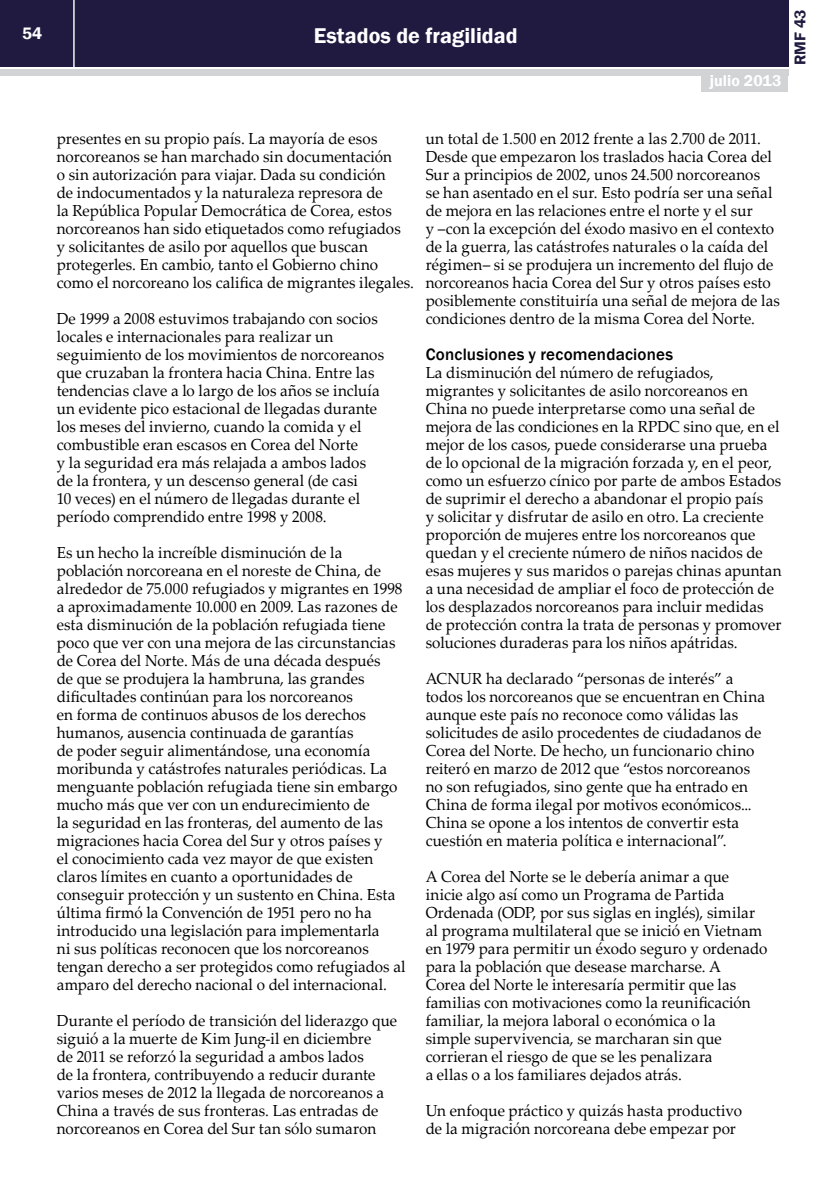
<style>
.page{position:relative;width:840px;height:1191px;background:#fff}
.page>*{position:absolute;margin:0;border:0;box-sizing:border-box;transform-origin:0 0}
.t1{font:600 22px "Franklin Gothic";color:#fff}
.t2{font:500 17px "Franklin Gothic";letter-spacing:.01em;color:#000}
.t3{font:600 17px "Franklin Gothic";color:#fff}
.t4{font:16px/18px "Palatino Linotype";letter-spacing:.005em;color:#000;scale:.95 1}
.t5{font:600 16px "Franklin Gothic";color:#fff}
.t6{font:600 16px "Franklin Gothic";color:#211a40}
</style>
<div class="page">
<div style="left:0;top:0;width:787px;height:66px;background:#211a40"></div>
<div style="left:0;top:69px;width:787px;height:6px;background:#d1d3d4"></div>
<hr style="left:73px;top:0;width:2px;height:67px;background:#fff">
<div style="left:700px;top:74px;width:87px;height:18px;background:#d1d3d4"></div>
<p class="t3" style="left:22px;top:23px;width:22px">54</p>
<h1 class="t1" style="left:313px;top:22px;width:205px">Estados de fragilidad</h1>
<p class="t5" style="left:709px;top:71px;width:73px">julio 2013</p>
<p class="t6" style="left:789px;top:65px;width:57px;rotate:-90deg">RMF 43</p>
<p class="t4" style="left:57px;top:129px;width:377px">presentes en su propio país. La mayoría de esos norcoreanos se han marchado sin documentación<br>o sin autorización para viajar. Dada su condición<br>de indocumentados y la naturaleza represora de<br>la República Popular Democrática de Corea, estos norcoreanos han sido etiquetados como refugiados<br>y solicitantes de asilo por aquellos que buscan protegerles. En cambio, tanto el Gobierno chino como el norcoreano los califica de migrantes ilegales.</p>
<p class="t4" style="left:57px;top:309px;width:346px">De 1999 a 2008 estuvimos trabajando con socios locales e internacionales para realizar un seguimiento de los movimientos de norcoreanos que cruzaban la frontera hacia China. Entre las tendencias clave a lo largo de los años se incluía un evidente pico estacional de llegadas durante los meses del invierno, cuando la comida y el combustible eran escasos en Corea del Norte<br>y la seguridad era más relajada a ambos lados de la frontera, y un descenso general (de casi<br>10 veces) en el número de llegadas durante el período comprendido entre 1998 y 2008.</p>
<p class="t4" style="left:57px;top:543px;width:368px">Es un hecho la increíble disminución de la población norcoreana en el noreste de China, de alrededor de 75.000 refugiados y migrantes en 1998 a aproximadamente 10.000 en 2009. Las razones de esta disminución de la población refugiada tiene poco que ver con una mejora de las circunstancias de Corea del Norte. Más de una década después<br>de que se produjera la hambruna, las grandes dificultades continúan para los norcoreanos<br>en forma de continuos abusos de los derechos humanos, ausencia continuada de garantías<br>de poder seguir alimentándose, una economía moribunda y catástrofes naturales periódicas. La menguante población refugiada tiene sin embargo mucho más que ver con un endurecimiento de<br>la seguridad en las fronteras, del aumento de las migraciones hacia Corea del Sur y otros países y<br>el conocimiento cada vez mayor de que existen claros límites en cuanto a oportunidades de conseguir protección y un sustento en China. Esta última firmó la Convención de 1951 pero no ha introducido una legislación para implementarla<br>ni sus políticas reconocen que los norcoreanos tengan derecho a ser protegidos como refugiados al amparo del derecho nacional o del internacional.</p>
<p class="t4" style="left:57px;top:1011px;width:359px">Durante el período de transición del liderazgo que siguió a la muerte de Kim Jung-il en diciembre<br>de 2011 se reforzó la seguridad a ambos lados<br>de la frontera, contribuyendo a reducir durante varios meses de 2012 la llegada de norcoreanos a China a través de sus fronteras. Las entradas de norcoreanos en Corea del Sur tan sólo sumaron</p>
<p class="t4" style="left:425px;top:129px;width:374px">un total de 1.500 en 2012 frente a las 2.700 de 2011.<br>Desde que empezaron los traslados hacia Corea del Sur a principios de 2002, unos 24.500 norcoreanos<br>se han asentado en el sur. Esto podría ser una señal de mejora en las relaciones entre el norte y el sur<br>y –con la excepción del éxodo masivo en el contexto de la guerra, las catástrofes naturales o la caída del régimen– si se produjera un incremento del flujo de norcoreanos hacia Corea del Sur y otros países esto posiblemente constituiría una señal de mejora de las condiciones dentro de la misma Corea del Norte.</p>
<p class="t2" style="left:425px;top:344px;width:249px">Conclusiones y recomendaciones</p>
<p class="t4" style="left:425px;top:363px;width:376px">La disminución del número de refugiados, migrantes y solicitantes de asilo norcoreanos en China no puede interpretarse como una señal de mejora de las condiciones en la RPDC sino que, en el mejor de los casos, puede considerarse una prueba de lo opcional de la migración forzada y, en el peor, como un esfuerzo cínico por parte de ambos Estados de suprimir el derecho a abandonar el propio país<br>y solicitar y disfrutar de asilo en otro. La creciente proporción de mujeres entre los norcoreanos que quedan y el creciente número de niños nacidos de esas mujeres y sus maridos o parejas chinas apuntan a una necesidad de ampliar el foco de protección de los desplazados norcoreanos para incluir medidas de protección contra la trata de personas y promover soluciones duraderas para los niños apátridas.</p>
<p class="t4" style="left:425px;top:669px;width:358px">ACNUR ha declarado “personas de interés” a todos los norcoreanos que se encuentran en China aunque este país no reconoce como válidas las solicitudes de asilo procedentes de ciudadanos de Corea del Norte. De hecho, un funcionario chino reiteró en marzo de 2012 que “estos norcoreanos no son refugiados, sino gente que ha entrado en China de forma ilegal por motivos económicos...<br>China se opone a los intentos de convertir esta cuestión en materia política e internacional”.</p>
<p class="t4" style="left:425px;top:867px;width:361px">A Corea del Norte se le debería animar a que inicie algo así como un Programa de Partida Ordenada (ODP, por sus siglas en inglés), similar al programa multilateral que se inició en Vietnam en 1979 para permitir un éxodo seguro y ordenado para la población que desease marcharse. A<br>Corea del Norte le interesaría permitir que las familias con motivaciones como la reunificación familiar, la mejora laboral o económica o la<br>simple supervivencia, se marcharan sin que corrieran el riesgo de que se les penalizara<br>a ellas o a los familiares dejados atrás.</p>
<p class="t4" style="left:425px;top:1101px;width:334px">Un enfoque práctico y quizás hasta productivo de la migración norcoreana debe empezar por</p>
</div>
